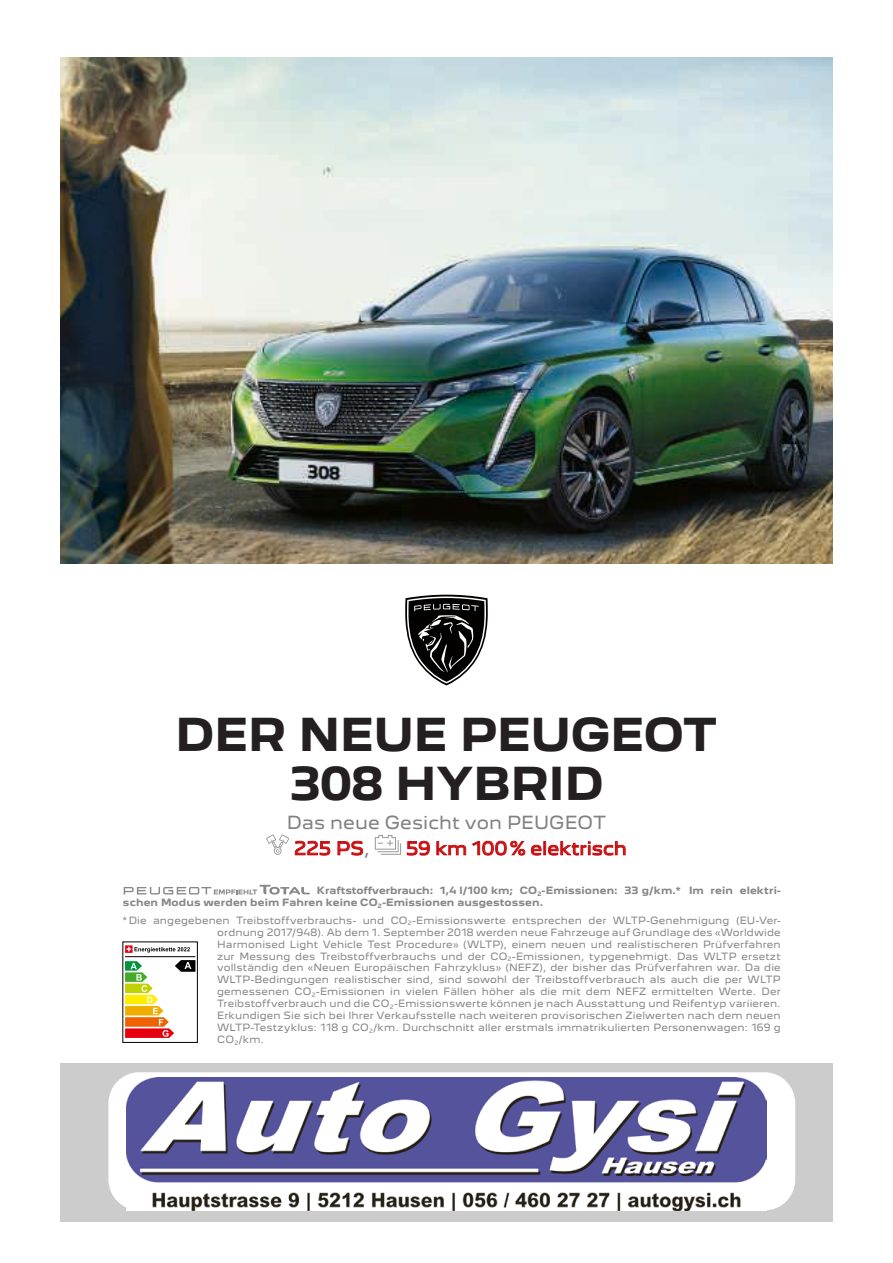
<style>
.page{position:relative;width:893px;height:1263px;background:#fff}
.page>*{position:absolute;margin:0;border:0;box-sizing:border-box;transform-origin:0 0}
.t1{font:700 41.4px/49.8px "Peugeot New";color:#242021;text-align:center}
.t2{font:16.65px/25.8px "Peugeot New";letter-spacing:.005em;color:#818284}
.t3{font:16.65px "Peugeot New";letter-spacing:.01em;color:#c80f12}
.t4{font:9.15px/12px "Peugeot New";letter-spacing:.015em;color:#878988;text-align:justify}
.t5{font:700 9.15px/12px "Peugeot New";letter-spacing:.01em;color:#878988}
.s1{color:#c80f12}
</style>
<div class="page">
<div style="left:60px;top:1063px;width:773px;height:159px;background:#ccc"></div>
<img style="left:60px;top:57px;width:773px;height:507px">
<svg style="left:124px;top:885px;width:186px;height:9px"></svg>
<svg style="left:405px;top:595px;width:83px;height:90px"></svg>
<svg style="left:266px;top:834px;width:23px;height:21px"></svg>
<svg style="left:375px;top:835px;width:26px;height:20px"></svg>
<svg style="left:122px;top:941px;width:76px;height:102px"></svg>
<div style="left:123px;top:942px;width:74px;height:100px;background:#fff"></div>
<hr style="left:125px;top:956px;width:70px;height:1px;background:#000">
<svg style="left:125px;top:945px;width:65px;height:8px"></svg>
<svg style="left:125px;top:960px;width:70px;height:78px"></svg>
<div style="left:108px;top:1072px;width:687px;height:138px;background:#fff;border-radius:31px"></div>
<img style="left:126px;top:1078px;width:640px;height:132px">
<h1 class="t1" style="left:176px;top:705px;width:543px">DER NEUE PEUGEOT<br>308 HYBRID</h1>
<h2 class="t2" style="left:294px;top:808px;width:314px;text-indent:-7px">Das neue Gesicht von PEUGEOT<br><span class="s1">225 PS</span>,</h2>
<h2 class="t3" style="left:406px;top:834px;width:222px">59 km 100 % elektrisch</h2>
<p class="t5" style="left:123px;top:884px;width:659px;text-indent:194px">Kraftstoffverbrauch: 1,4 l/100 km; CO<sub>2</sub>-Emissionen: 33 g/km.* Im rein elektri&shy;schen Modus werden beim Fahren keine CO<sub>2</sub>-Emissionen ausgestossen.</p>
<p class="t4" style="left:217px;top:913px;width:565px;text-indent:-94px">* Die angegebenen Treibstoffverbrauchs- und CO<sub>2</sub>-Emissionswerte entsprechen der WLTP-Genehmigung (EU-Ver&shy;ordnung 2017/948). Ab dem 1. September 2018 werden neue Fahrzeuge auf Grundlage des «Worldwide Harmonised Light Vehicle Test Procedure» (WLTP), einem neuen und realistischeren Prüfverfahren zur Messung des Treibstoffverbrauchs und der CO<sub>2</sub>-Emissionen, typgenehmigt. Das WLTP ersetzt vollständig den «Neuen Europäischen Fahrzyklus» (NEFZ), der bisher das Prüfverfahren war. Da die WLTP-Bedingungen realistischer sind, sind sowohl der Treibstoffverbrauch als auch die per WLTP gemessenen CO<sub>2</sub>-Emissionen in vielen Fällen höher als die mit dem NEFZ ermittelten Werte. Der Treibstoffverbrauch und die CO<sub>2</sub>-Emissionswerte können je nach Ausstattung und Reifentyp variieren.<br>Erkundigen Sie sich bei Ihrer Verkaufsstelle nach weiteren provisorischen Zielwerten nach dem neuen WLTP-Testzyklus: 118 g CO<sub>2</sub>/km. Durchschnitt aller erstmals immatrikulierten Personenwagen: 169 g CO<sub>2</sub>/km.</p>
</div>
